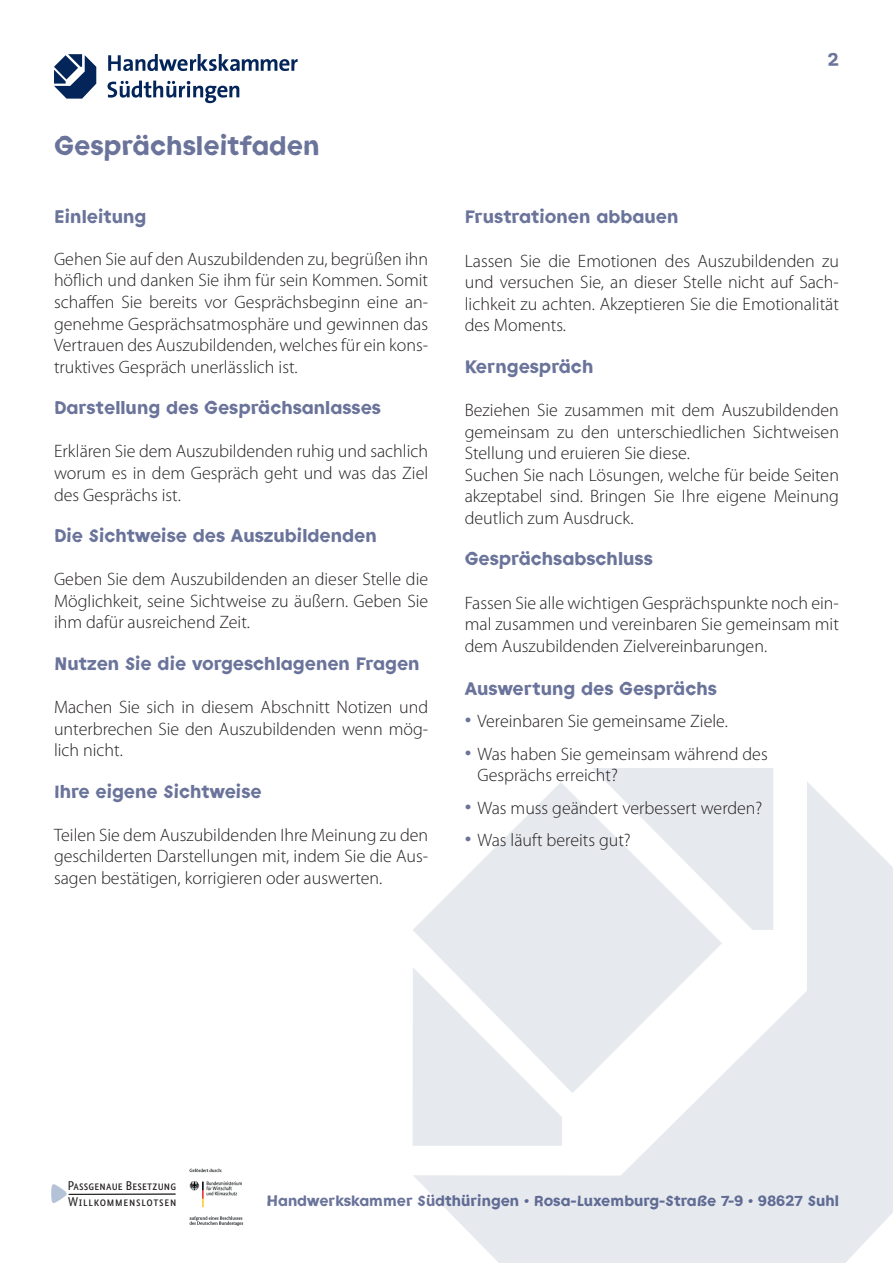
<style>
.page{position:relative;width:893px;height:1263px;background:#fff}
.page>*{position:absolute;margin:0;border:0;box-sizing:border-box;transform-origin:0 0}
.t1{font:700 24px "Das Handwerk";color:#6a739a}
.t2{font:300 18px/21.6px "Myriad Pro";color:#231f20;text-align:justify}
.t3{font:700 16.5px "Das Handwerk";color:#6a739a}
.t4{font:700 13.5px "Das Handwerk";color:#6a739a}
.t5{font:12.75px/16.8px "Bundes Sans Cond";letter-spacing:.01em;color:#231f20}
.s1{font-size:27px;color:#6a739a}
</style>
<div class="page">
<svg style="left:413px;top:782px;width:480px;height:481px;fill:#e6e9ee"></svg>
<div style="left:593px;top:768px;width:180px;height:162px;background:#e6e9ee"></div>
<svg style="left:413px;top:782px;width:309px;height:311px;fill:#e6e9ee"></svg>
<svg style="left:412px;top:967px;width:150px;height:179px"></svg>
<svg style="left:108px;top:54px;width:190px;height:17px"></svg>
<svg style="left:107px;top:81px;width:132px;height:22px"></svg>
<svg style="left:54px;top:54px;width:42px;height:45px"></svg>
<svg style="left:51px;top:1184px;width:125px;height:19px"></svg>
<img style="left:189px;top:1168px;width:55px;height:58px">
<h1 class="t1" style="left:54px;top:131px;width:267px">Gesprächsleitfaden</h1>
<p class="t3" style="left:54px;top:207px;width:94px">Einleitung</p>
<p class="t2" style="left:54px;top:248px;width:376px">Gehen Sie auf den Auszubildenden zu, begrüßen ihn höflich und danken Sie ihm für sein Kommen. Somit schaffen Sie bereits vor Gesprächsbeginn eine an&shy;genehme Gesprächsatmosphäre und gewinnen das Vertrauen des Auszubildenden, welches für ein kons&shy;truktives Gespräch unerlässlich ist.</p>
<p class="t3" style="left:54px;top:397px;width:328px">Darstellung des Gesprächsanlasses</p>
<p class="t2" style="left:54px;top:440px;width:376px">Erklären Sie dem Auszubildenden ruhig und sachlich worum es in dem Gespräch geht und was das Ziel des Gesprächs ist.</p>
<p class="t3" style="left:54px;top:525px;width:324px">Die Sichtweise des Auszubildenden</p>
<p class="t2" style="left:54px;top:568px;width:376px">Geben Sie dem Auszubildenden an dieser Stelle die Möglichkeit, seine Sichtweise zu äußern. Geben Sie ihm dafür ausreichend Zeit.</p>
<p class="t3" style="left:54px;top:653px;width:367px">Nutzen Sie die vorgeschlagenen Fragen</p>
<p class="t2" style="left:54px;top:696px;width:376px">Machen Sie sich in diesem Abschnitt Notizen und unterbrechen Sie den Auszubildenden wenn mög&shy;lich nicht.</p>
<p class="t3" style="left:54px;top:781px;width:209px">Ihre eigene Sichtweise</p>
<p class="t2" style="left:54px;top:824px;width:376px">Teilen Sie dem Auszubildenden Ihre Meinung zu den geschilderten Darstellungen mit, indem Sie die Aus&shy;sagen bestätigen, korrigieren oder auswerten.</p>
<p class="t3" style="left:828px;top:49px;width:13px">2</p>
<p class="t3" style="left:465px;top:207px;width:215px">Frustrationen abbauen</p>
<p class="t2" style="left:465px;top:250px;width:376px">Lassen Sie die Emotionen des Auszubildenden zu und versuchen Sie, an dieser Stelle nicht auf Sach&shy;lichkeit zu achten. Akzeptieren Sie die Emotionalität des Moments.</p>
<p class="t3" style="left:465px;top:356px;width:130px">Kerngespräch</p>
<p class="t2" style="left:465px;top:399px;width:376px;text-align:left">Beziehen Sie zusammen mit dem Auszubildenden gemeinsam zu den unterschiedlichen Sichtweisen Stellung und eruieren Sie diese.<br>Suchen Sie nach Lösungen, welche für beide Seiten akzeptabel sind. Bringen Sie Ihre eigene Meinung deutlich zum Ausdruck.</p>
<p class="t3" style="left:465px;top:549px;width:190px">Gesprächsabschluss</p>
<p class="t2" style="left:465px;top:592px;width:376px">Fassen Sie alle wichtigen Gesprächspunkte noch ein&shy;mal zusammen und vereinbaren Sie gemeinsam mit dem Auszubildenden Zielvereinbarungen.</p>
<p class="t3" style="left:465px;top:678px;width:254px">Auswertung des Gesprächs</p>
<p class="t2" style="left:465px;top:710px;width:265px"><span class="s1">•</span> Vereinbaren Sie gemeinsame Ziele.</p>
<p class="t2" style="left:477px;top:743px;width:292px;text-indent:-13px"><span class="s1">•</span> Was haben Sie gemeinsam während des<br>Gesprächs erreicht?</p>
<p class="t2" style="left:465px;top:797px;width:299px"><span class="s1">•</span> Was muss geändert verbessert werden?</p>
<p class="t2" style="left:465px;top:829px;width:168px"><span class="s1">•</span> Was läuft bereits gut?</p>
<p class="t5" style="left:68px;top:1177px;width:110px">Passgenaue Besetzung<br>Willkommenslotsen</p>
<p class="t4" style="left:267px;top:1193px;width:574px">Handwerkskammer Südthüringen • Rosa-Luxemburg-Straße 7-9 • 98627 Suhl</p>
</div>
